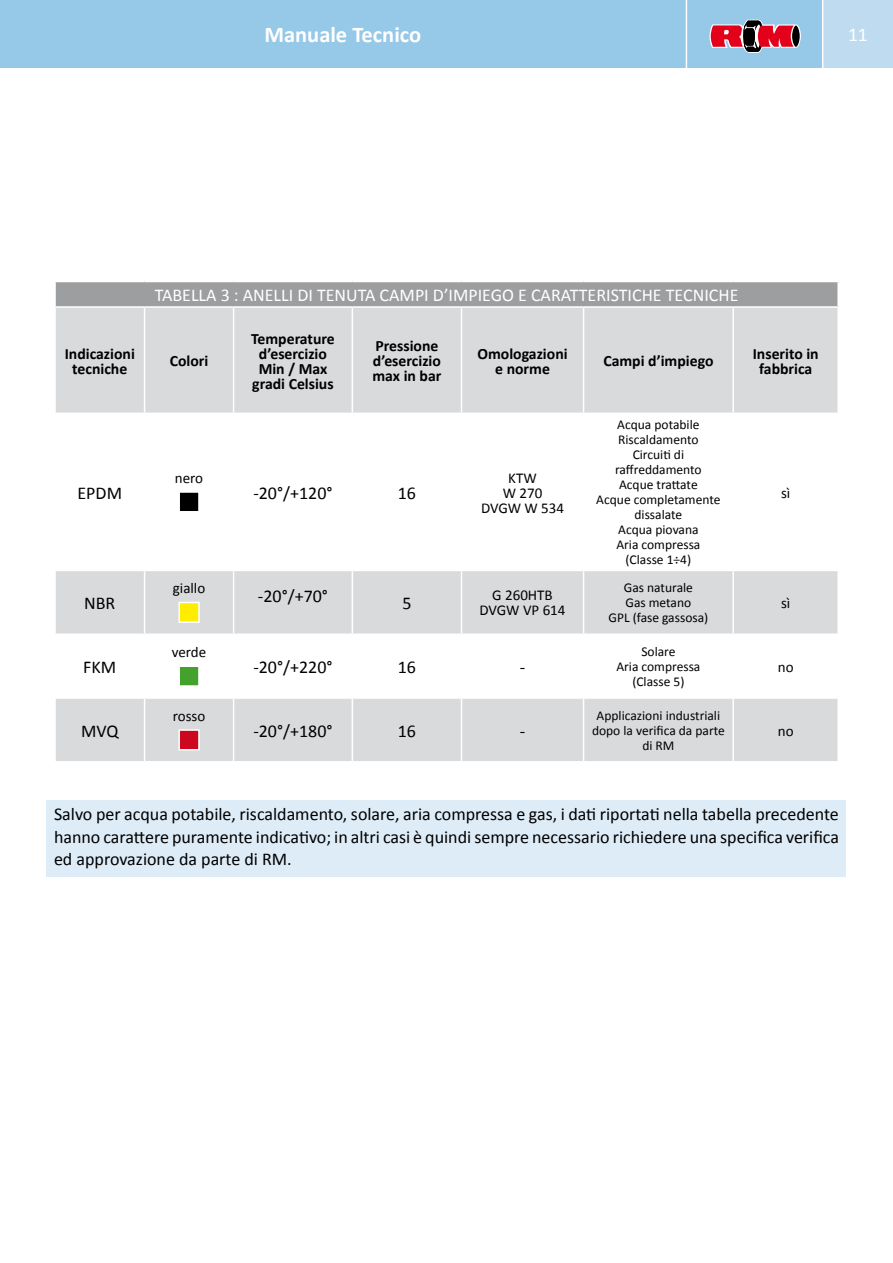
<style>
.page{position:relative;width:893px;height:1263px;background:#fff}
.page>*{position:absolute;margin:0;border:0;box-sizing:border-box;transform-origin:0 0}
.t1{font:700 22.5px "Calibri";color:#fff}
.t2{font:19.5px "Calibri";color:#fff}
.t3{font:18px/22.5px "Calibri";color:#000;text-align:justify}
.t4{font:18px "Calibri";color:#fff}
.t5{font:700 15.75px/15px "Calibri";color:#000;text-align:center}
.t6{font:15px/15px "Calibri";color:#000;text-align:center}
.t7{font:13.5px/15px "Calibri";color:#000;text-align:center}
</style>
<div class="page">
<div style="left:0;top:0;width:893px;height:68px;background:#96c8e8"></div>
<div style="left:822px;top:0;width:71px;height:68px;background:#bfdbf0"></div>
<hr style="left:686px;top:0;width:1px;height:68px;background:#fff">
<hr style="left:822px;top:0;width:1px;height:68px;background:#fff">
<svg style="left:709px;top:20px;width:92px;height:33px"></svg>
<div style="left:792px;top:26px;width:8px;height:21px;background:#000;border-radius:50%"></div>
<div style="left:47px;top:800px;width:799px;height:77px;background:#deecf7"></div>
<div style="left:55px;top:281px;width:783px;height:26px;background:#9c9e9f"></div>
<svg style="left:56px;top:308px;width:781px;height:453px;fill:#d9dadb"></svg>
<hr style="left:54px;top:281px;width:91px;height:1px;background:#fff">
<hr style="left:54px;top:282px;width:2px;height:24px;background:#fff">
<hr style="left:145px;top:281px;width:89px;height:1px;background:#fff">
<hr style="left:234px;top:281px;width:118px;height:1px;background:#fff">
<hr style="left:352px;top:281px;width:109px;height:1px;background:#fff">
<hr style="left:461px;top:281px;width:123px;height:1px;background:#fff">
<hr style="left:584px;top:281px;width:149px;height:1px;background:#fff">
<hr style="left:733px;top:281px;width:106px;height:1px;background:#fff">
<hr style="left:837px;top:282px;width:2px;height:24px;background:#fff">
<hr style="left:54px;top:306px;width:91px;height:2px;background:#fff">
<hr style="left:145px;top:306px;width:89px;height:2px;background:#fff">
<hr style="left:144px;top:308px;width:1px;height:105px;background:#fff">
<hr style="left:234px;top:306px;width:118px;height:2px;background:#fff">
<hr style="left:233px;top:308px;width:1px;height:105px;background:#fff">
<hr style="left:352px;top:306px;width:109px;height:2px;background:#fff">
<hr style="left:352px;top:308px;width:1px;height:105px;background:#fff">
<hr style="left:461px;top:306px;width:123px;height:2px;background:#fff">
<hr style="left:461px;top:308px;width:1px;height:105px;background:#fff">
<hr style="left:584px;top:306px;width:149px;height:2px;background:#fff">
<hr style="left:583px;top:308px;width:1px;height:105px;background:#fff">
<hr style="left:733px;top:306px;width:106px;height:2px;background:#fff">
<hr style="left:732px;top:308px;width:2px;height:105px;background:#fff">
<hr style="left:54px;top:413px;width:91px;height:1px;background:#fff">
<hr style="left:145px;top:413px;width:89px;height:1px;background:#fff">
<hr style="left:144px;top:414px;width:1px;height:156px;background:#fff">
<hr style="left:234px;top:413px;width:118px;height:1px;background:#fff">
<hr style="left:233px;top:414px;width:1px;height:156px;background:#fff">
<hr style="left:352px;top:413px;width:109px;height:1px;background:#fff">
<hr style="left:352px;top:414px;width:1px;height:156px;background:#fff">
<hr style="left:461px;top:413px;width:123px;height:1px;background:#fff">
<hr style="left:461px;top:414px;width:1px;height:156px;background:#fff">
<hr style="left:584px;top:413px;width:149px;height:1px;background:#fff">
<hr style="left:583px;top:414px;width:1px;height:156px;background:#fff">
<hr style="left:733px;top:413px;width:106px;height:1px;background:#fff">
<hr style="left:732px;top:414px;width:2px;height:156px;background:#fff">
<hr style="left:54px;top:570px;width:91px;height:1px;background:#fff">
<hr style="left:145px;top:570px;width:89px;height:1px;background:#fff">
<hr style="left:144px;top:571px;width:1px;height:62px;background:#fff">
<hr style="left:234px;top:570px;width:118px;height:1px;background:#fff">
<hr style="left:233px;top:571px;width:1px;height:62px;background:#fff">
<hr style="left:352px;top:570px;width:109px;height:1px;background:#fff">
<hr style="left:352px;top:571px;width:1px;height:62px;background:#fff">
<hr style="left:461px;top:570px;width:123px;height:1px;background:#fff">
<hr style="left:461px;top:571px;width:1px;height:62px;background:#fff">
<hr style="left:584px;top:570px;width:149px;height:1px;background:#fff">
<hr style="left:583px;top:571px;width:1px;height:62px;background:#fff">
<hr style="left:733px;top:570px;width:106px;height:1px;background:#fff">
<hr style="left:732px;top:571px;width:2px;height:62px;background:#fff">
<hr style="left:54px;top:633px;width:91px;height:2px;background:#fff">
<hr style="left:145px;top:633px;width:89px;height:2px;background:#fff">
<hr style="left:144px;top:635px;width:1px;height:62px;background:#fff">
<hr style="left:234px;top:633px;width:118px;height:2px;background:#fff">
<hr style="left:233px;top:635px;width:1px;height:62px;background:#fff">
<hr style="left:352px;top:633px;width:109px;height:2px;background:#fff">
<hr style="left:352px;top:635px;width:1px;height:62px;background:#fff">
<hr style="left:461px;top:633px;width:123px;height:2px;background:#fff">
<hr style="left:461px;top:635px;width:1px;height:62px;background:#fff">
<hr style="left:584px;top:633px;width:149px;height:2px;background:#fff">
<hr style="left:583px;top:635px;width:1px;height:62px;background:#fff">
<hr style="left:733px;top:633px;width:106px;height:2px;background:#fff">
<hr style="left:732px;top:635px;width:2px;height:62px;background:#fff">
<hr style="left:54px;top:697px;width:91px;height:2px;background:#fff">
<hr style="left:145px;top:697px;width:89px;height:2px;background:#fff">
<hr style="left:144px;top:699px;width:1px;height:62px;background:#fff">
<hr style="left:234px;top:697px;width:118px;height:2px;background:#fff">
<hr style="left:233px;top:699px;width:1px;height:62px;background:#fff">
<hr style="left:352px;top:697px;width:109px;height:2px;background:#fff">
<hr style="left:352px;top:699px;width:1px;height:62px;background:#fff">
<hr style="left:461px;top:697px;width:123px;height:2px;background:#fff">
<hr style="left:461px;top:699px;width:1px;height:62px;background:#fff">
<hr style="left:584px;top:697px;width:149px;height:2px;background:#fff">
<hr style="left:583px;top:699px;width:1px;height:62px;background:#fff">
<hr style="left:733px;top:697px;width:106px;height:2px;background:#fff">
<hr style="left:732px;top:699px;width:2px;height:62px;background:#fff">
<div style="left:179px;top:492px;width:20px;height:20px;background:#000"></div>
<div style="left:178px;top:491px;width:22px;height:21px;border:2px solid #fff"></div>
<div style="left:178px;top:602px;width:22px;height:21px;background:#ffed00;border:2px solid #fff"></div>
<div style="left:178px;top:665px;width:22px;height:22px;background:#44a12b;border:2px solid #fff"></div>
<div style="left:178px;top:729px;width:22px;height:21px;background:#cd071e;border:2px solid #fff"></div>
<p class="t1" style="left:264px;top:21px;width:158px">Manuale Tecnico</p>
<p class="t2" style="left:848px;top:23px;width:21px">11</p>
<p class="t4" style="left:155px;top:284px;width:585px">TABELLA 3 : ANELLI DI TENUTA CAMPI D’IMPIEGO E CARATTERISTICHE TECNICHE</p>
<p class="t5" style="left:65px;top:345px;width:72px">Indicazioni tecniche</p>
<p class="t5" style="left:170px;top:353px;width:40px">Colori</p>
<p class="t3" style="left:78px;top:481px;width:46px">EPDM</p>
<p class="t6" style="left:175px;top:469px;width:30px">nero</p>
<p class="t5" style="left:251px;top:330px;width:85px">Temperature d’esercizio<br>Min / Max gradi Celsius</p>
<p class="t5" style="left:372px;top:338px;width:70px;text-align:left">Pressione d’esercizio max in bar</p>
<p class="t5" style="left:477px;top:345px;width:92px">Omologazioni e norme</p>
<p class="t5" style="left:603px;top:353px;width:112px">Campi d’impiego</p>
<p class="t5" style="left:753px;top:345px;width:68px">Inserito in fabbrica</p>
<p class="t3" style="left:253px;top:481px;width:81px">-20°/+120°</p>
<p class="t3" style="left:398px;top:481px;width:20px">16</p>
<p class="t6" style="left:481px;top:469px;width:85px">KTW<br>W 270<br>DVGW W 534</p>
<p class="t7" style="left:596px;top:417px;width:126px">Acqua potabile<br>Riscaldamento<br>Circuiti di raffreddamento<br>Acque trattate<br>Acque completamente dissalate<br>Acqua piovana<br>Aria compressa (Classe 1÷4)</p>
<p class="t6" style="left:781px;top:484px;width:11px">sì</p>
<p class="t3" style="left:84px;top:591px;width:33px">NBR</p>
<p class="t6" style="left:173px;top:580px;width:34px">giallo</p>
<p class="t3" style="left:258px;top:583px;width:72px">-20°/+70°</p>
<p class="t3" style="left:402px;top:591px;width:11px">5</p>
<p class="t6" style="left:480px;top:587px;width:87px">G 260HTB<br>DVGW VP 614</p>
<p class="t7" style="left:608px;top:580px;width:101px">Gas naturale<br>Gas metano<br>GPL (fase gassosa)</p>
<p class="t6" style="left:781px;top:595px;width:11px">sì</p>
<p class="t3" style="left:83px;top:655px;width:35px">FKM</p>
<p class="t6" style="left:172px;top:644px;width:36px">verde</p>
<p class="t3" style="left:253px;top:655px;width:81px">-20°/+220°</p>
<p class="t3" style="left:398px;top:655px;width:20px">16</p>
<p class="t3" style="left:520px;top:655px;width:7px">-</p>
<p class="t7" style="left:616px;top:644px;width:85px">Solare<br>Aria compressa (Classe 5)</p>
<p class="t6" style="left:778px;top:659px;width:17px">no</p>
<p class="t3" style="left:81px;top:719px;width:39px">MVQ</p>
<p class="t6" style="left:173px;top:707px;width:34px">rosso</p>
<p class="t3" style="left:253px;top:719px;width:81px">-20°/+180°</p>
<p class="t3" style="left:398px;top:719px;width:20px">16</p>
<p class="t3" style="left:520px;top:719px;width:7px">-</p>
<p class="t7" style="left:592px;top:707px;width:134px">Applicazioni industriali dopo la verifica da parte di RM</p>
<p class="t6" style="left:778px;top:722px;width:17px">no</p>
<p class="t3" style="left:54px;top:802px;width:786px">Salvo per acqua potabile, riscaldamento, solare, aria compressa e gas, i dati riportati nella tabella precedente hanno carattere puramente indicativo; in altri casi è quindi sempre necessario richiedere una specifica verifica ed approvazione da parte di RM.</p>
</div>
